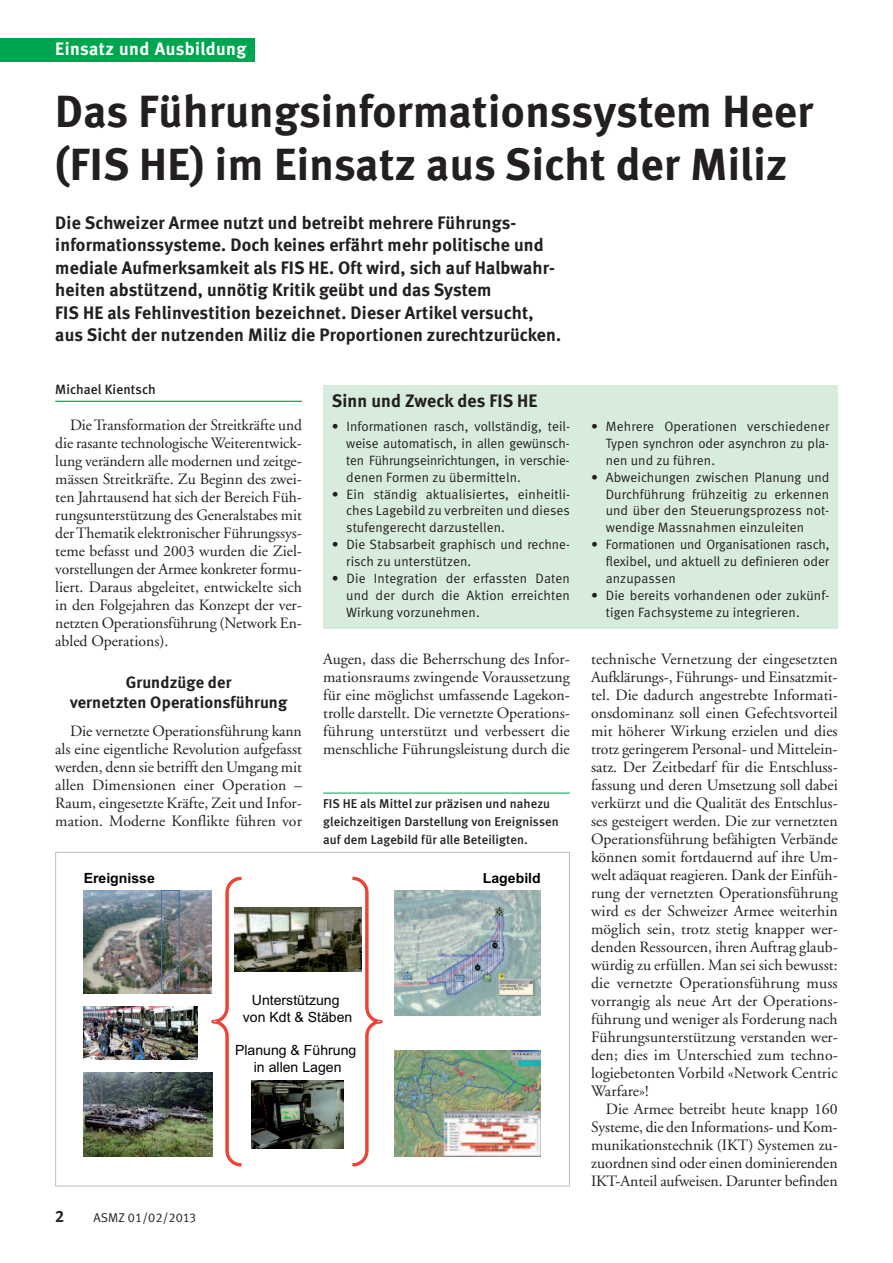
<style>
.page{position:relative;width:893px;height:1263px;background:#fff}
.page>*{position:absolute;margin:0;border:0;box-sizing:border-box;transform-origin:0 0}
.t1{font:45px/52.5px "Meta Bold LF";letter-spacing:.01em;color:#231f20}
.t2{font:18px/22.5px "Meta Bold LF";letter-spacing:.01em;color:#231f20}
.t3{font:18px "Meta Bold LF";letter-spacing:.025em;color:#fff}
.t4{font:16.5px/19.5px "Meta Bold LF";letter-spacing:.01em;color:#231f20;text-align:center}
.t5{font:15.75px/18px "Adobe Garamond";color:#231f20;text-align:justify}
.t6{font:14.1px/17px "Arial";color:#000;text-align:center}
.t7{font:700 14.1px "Arial";color:#000}
.t8{font:13.5px/17px "Meta Normal LF";letter-spacing:.005em;color:#231f20;text-align:justify}
.t9{font:13.5px "Meta Medium LF";letter-spacing:.01em;color:#231f20}
.t10{font:12.75px/18px "Meta Medium LF";letter-spacing:.01em;color:#231f20}
.t11{font:12.75px "Meta Normal LF";letter-spacing:.01em;color:#231f20}
</style>
<div class="page">
<div style="left:0;top:38px;width:255px;height:24px;background:#00a54f"></div>
<hr style="left:55px;top:401px;width:247px;height:1px;background:#00a54f">
<img style="left:394px;top:890px;width:146px;height:126px">
<img style="left:84px;top:1072px;width:127px;height:85px">
<img style="left:394px;top:1051px;width:147px;height:106px">
<img style="left:84px;top:1006px;width:113px;height:54px">
<img style="left:84px;top:890px;width:127px;height:103px">
<svg style="left:242px;top:907px;width:110px;height:242px"></svg>
<svg style="left:211px;top:876px;width:31px;height:291px"></svg>
<svg style="left:352px;top:876px;width:31px;height:291px"></svg>
<img style="left:252px;top:1080px;width:91px;height:68px">
<div style="left:161px;top:890px;width:19px;height:101px;border:1px solid #4673a0"></div>
<hr style="left:323px;top:793px;width:247px;height:1px;background:#00a54f">
<div style="left:323px;top:385px;width:515px;height:243px;background:#d8ecdd"></div>
<p class="t3" style="left:55px;top:42px;width:193px">Einsatz und Ausbildung</p>
<h1 class="t1" style="left:55px;top:89px;width:759px">Das Führungsinformationssystem Heer (FIS HE) im Einsatz aus Sicht der Miliz</h1>
<p class="t2" style="left:55px;top:213px;width:507px">Die Schweizer Armee nutzt und betreibt mehrere Führungs&shy;informationssysteme. Doch keines erfährt mehr politische und mediale Aufmerksamkeit als FIS HE. Oft wird, sich auf Halbwahr&shy;heiten abstützend, unnötig Kritik geübt und das System<br>FIS HE als Fehlinvestition bezeichnet. Dieser Artikel versucht, aus Sicht der nutzenden Miliz die Proportionen zurechtzurücken.</p>
<p class="t9" style="left:55px;top:385px;width:102px">Michael Kientsch</p>
<p class="t5" style="left:55px;top:418px;width:248px;text-indent:15px">DieTransformation der Streitkräfte und die rasante technologische Weiterentwick&shy;lung verändern alle modernen und zeitge&shy;mässen Streitkräfte. Zu Beginn des zwei&shy;ten Jahrtausend hat sich der Bereich Füh&shy;rungsunterstützung des Generalstabes mit derThematik elektronischer Führungssys&shy;teme befasst und 2003 wurden die Ziel&shy;vorstellungen der Armee konkreter formu&shy;liert. Daraus abgeleitet, entwickelte sich in den Folgejahren das Konzept der ver&shy;netzten Operationsführung (Network En&shy;abled Operations).</p>
<p class="t4" style="left:70px;top:674px;width:219px">Grundzüge der<br>vernetzten Operationsführung</p>
<p class="t5" style="left:55px;top:724px;width:248px;text-indent:15px">Die vernetzte Operationsführung kann als eine eigentliche Revolution aufgefasst werden, denn sie betrifft den Umgang mit allen Dimensionen einer Operation – Raum, eingesetzte Kräfte, Zeit und Infor&shy;mation. Moderne Konflikte führen vor</p>
<p class="t2" style="left:332px;top:391px;width:207px">Sinn und Zweck des FIS HE</p>
<p class="t8" style="left:346px;top:419px;width:225px;text-indent:-15px">• Informationen rasch, vollständig, teil&shy;weise automatisch, in allen gewünsch - ten Führungseinrichtungen, in verschie&shy;denen Formen zu übermitteln.</p>
<p class="t8" style="left:346px;top:486px;width:225px;text-indent:-15px">• Ein ständig aktualisiertes, einheitli&shy;ches Lagebild zu verbreiten und dieses stufengerecht darzustellen.</p>
<p class="t8" style="left:346px;top:537px;width:225px;text-indent:-15px">• Die Stabsarbeit graphisch und rechne&shy;risch zu unterstützen.</p>
<p class="t8" style="left:346px;top:571px;width:225px;text-indent:-15px">• Die Integration der erfassten Daten und der durch die Aktion erreichten Wirkung vorzunehmen.</p>
<p class="t8" style="left:606px;top:419px;width:225px;text-indent:-15px">• Mehrere Operationen verschiedener Typen synchron oder asynchron zu pla&shy;nen und zu führen.</p>
<p class="t8" style="left:606px;top:469px;width:225px;text-indent:-15px">• Abweichungen zwischen Planung und Durchführung frühzeitig zu erkennen und über den Steuerungsprozess not&shy;wendige Massnahmen einzuleiten</p>
<p class="t8" style="left:606px;top:537px;width:225px;text-indent:-15px">• Formationen und Organisationen rasch, flexibel, und aktuell zu definieren oder anzupassen</p>
<p class="t8" style="left:606px;top:588px;width:225px;text-indent:-15px">• Die bereits vorhandenen oder zukünf - tigen Fachsysteme zu integrieren.</p>
<p class="t5" style="left:323px;top:652px;width:248px">Augen, dass die Beherrschung des Infor&shy;mationsraums zwingende Voraussetzung für eine möglichst umfassende Lagekon&shy;trolle darstellt. Die vernetzte Operations&shy;führung unterstützt und verbessert die menschliche Führungsleistung durch die</p>
<p class="t5" style="left:591px;top:652px;width:248px">technische Vernetzung der eingesetzten Aufklärungs-, Führungs- und Einsatzmit&shy;tel. Die dadurch angestrebte Informati&shy;onsdominanz soll einen Gefechtsvorteil mit höherer Wirkung erzielen und dies trotz geringerem Personal- und Mittelein&shy;satz. Der Zeitbedarf für die Entschluss&shy;fassung und deren Umsetzung soll dabei verkürzt und die Qualität des Entschlus&shy;ses gesteigert werden. Die zur vernetzten Operationsführung befähigten Verbände können somit fortdauernd auf ihre Um&shy;welt adäquat reagieren. Dank der Einfüh&shy;rung der vernetzten Operationsführung wird es der Schweizer Armee weiterhin möglich sein, trotz stetig knapper wer&shy;denden Ressourcen, ihren Auftrag glaub&shy;würdig zu erfüllen. Man sei sich bewusst: die vernetzte Operationsführung muss vorrangig als neue Art der Operations&shy;führung und weniger als Forderung nach Führungsunterstützung verstanden wer&shy;den; dies im Unterschied zum techno&shy;logiebetonten Vorbild «Network Centric Warfare»!</p>
<p class="t5" style="left:591px;top:1102px;width:248px;text-indent:15px">Die Armee betreibt heute knapp 160<br>Systeme, die den Informations- und Kom&shy;munikationstechnik (IKT) Systemen zu&shy;zuordnen sind oder einen dominierenden IKT-Anteil aufweisen. Darunter befinden</p>
<p class="t10" style="left:323px;top:796px;width:237px">FIS HE als Mittel zur präzisen und nahezu gleichzeitigen Darstellung von Ereignissen auf dem Lagebild für alle Beteiligten.</p>
<p class="t7" style="left:84px;top:870px;width:73px">Ereignisse</p>
<p class="t7" style="left:483px;top:870px;width:59px">Lagebild</p>
<p class="t6" style="left:243px;top:991px;width:111px">Unterstützung von Kdt &amp; Stäben</p>
<p class="t6" style="left:235px;top:1042px;width:123px">Planung &amp; Führung in allen Lagen</p>
<p class="t4" style="left:55px;top:1208px;width:11px">2</p>
<p class="t11" style="left:94px;top:1213px;width:104px">ASMZ 01/02/2013</p>
</div>
